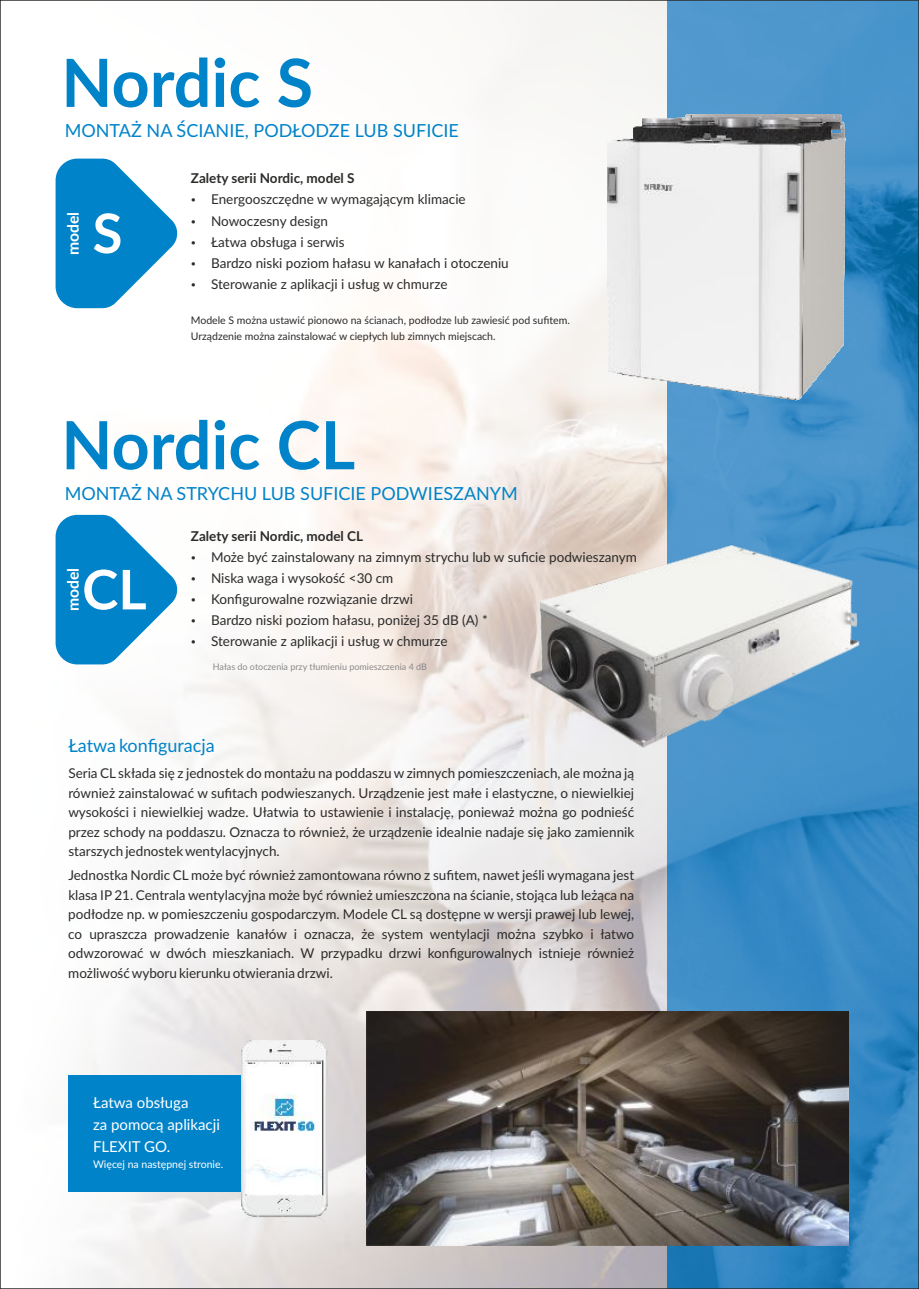
<style>
.page{position:relative;width:919px;height:1289px;background:#fff}
.page>*{position:absolute;margin:0;border:0;box-sizing:border-box;transform-origin:0 0}
.t1{font:700 66.45px "Lato";color:#0083c9}
.t2{font:700 54.6px "Lato";color:#fff}
.t3{font:18px "Lato";color:#0083c9}
.t4{font:700 15.75px "Lato";color:#fff}
.t5{font:15px/21.6px "Lato";color:#fff}
.t6{font:13.5px/19.5px "Lato";color:#2b2b2a}
.t7{font:700 13.5px "Lato";color:#2b2b2a}
.t8{font:10.5px/16.4px "Lato";color:#2b2b2a}
.t9{font:10.5px "Lato";color:#fff}
.t10{font:9px "Lato";color:#898989}
</style>
<div class="page">
<img style="left:55px;top:2px;width:612px;height:1284px">
<img style="left:667px;top:2px;width:249px;height:1284px">
<svg style="left:56px;top:158px;width:123px;height:150px"></svg>
<svg style="left:56px;top:514px;width:123px;height:150px"></svg>
<img style="left:526px;top:478px;width:339px;height:339px">
<img style="left:607px;top:114px;width:238px;height:286px">
<div style="left:68px;top:1075px;width:227px;height:116px;background:#0083c9"></div>
<img style="left:241px;top:1040px;width:87px;height:186px">
<img style="left:366px;top:1011px;width:482px;height:234px">
<svg style="left:192px;top:198px;width:3px;height:4px"></svg>
<svg style="left:192px;top:555px;width:3px;height:4px"></svg>
<svg style="left:192px;top:576px;width:3px;height:4px"></svg>
<h1 class="t1" style="left:61px;top:53px;width:253px">Nordic S</h1>
<h3 class="t3" style="left:65px;top:123px;width:395px">MONTAŻ NA ŚCIANIE, PODŁODZE LUB SUFICIE</h3>
<p class="t4" style="left:66px;top:255px;width:45px;rotate:-90deg">model</p>
<h2 class="t2" style="left:92px;top:209px;width:31px">S</h2>
<p class="t7" style="left:191px;top:172px;width:165px">Zalety serii Nordic, model S</p>
<p class="t6" style="left:211px;top:190px;width:299px;line-height:21px">Energooszczędne w wymagającym klimacie Nowoczesny design<br>Łatwa obsługa i serwis<br>Bardzo niski poziom hałasu w kanałach i otoczeniu Sterowanie z aplikacji i usług w chmurze</p>
<p class="t8" style="left:191px;top:312px;width:380px">Modele S można ustawić pionowo na ścianach, podłodze lub zawiesić pod sufitem.<br>Urządzenie można zainstalować w ciepłych lub zimnych miejscach.</p>
<h1 class="t1" style="left:61px;top:416px;width:295px">Nordic CL</h1>
<h3 class="t3" style="left:65px;top:485px;width:454px">MONTAŻ NA STRYCHU LUB SUFICIE PODWIESZANYM</h3>
<p class="t4" style="left:66px;top:611px;width:45px;rotate:-90deg">model</p>
<h2 class="t2" style="left:82px;top:565px;width:66px">CL</h2>
<p class="t7" style="left:191px;top:529px;width:174px">Zalety serii Nordic, model CL</p>
<p class="t6" style="left:211px;top:547px;width:427px;line-height:21px">Może być zainstalowany na zimnym strychu lub w suficie podwieszanym Niska waga i wysokość &lt;30 cm<br>Konfigurowalne rozwiązanie drzwi<br>Bardzo niski poziom hałasu, poniżej 35 dB (A) *<br>Sterowanie z aplikacji i usług w chmurze</p>
<p class="t10" style="left:213px;top:663px;width:216px">Hałas do otoczenia przy tłumieniu pomieszczenia 4 dB</p>
<h3 class="t3" style="left:68px;top:738px;width:148px">Łatwa konfiguracja</h3>
<p class="t6" style="left:68px;top:764px;width:567px;text-align:justify">Seria CL składa się z jednostek do montażu na poddaszu w zimnych pomieszczeniach, ale można ją również zainstalować w sufitach podwieszanych. Urządzenie jest małe i elastyczne, o niewielkiej wysokości i niewielkiej wadze. Ułatwia to ustawienie i instalację, ponieważ można go podnieść przez schody na poddaszu. Oznacza to również, że urządzenie idealnie nadaje się jako zamiennik starszych jednostek wentylacyjnych.</p>
<p class="t6" style="left:68px;top:866px;width:567px;text-align:justify">Jednostka Nordic CL może być również zamontowana równo z sufitem, nawet jeśli wymagana jest klasa IP 21. Centrala wentylacyjna może być również umieszczona na ścianie, stojąca lub leżąca na podłodze np. w pomieszczeniu gospodarczym. Modele CL są dostępne w wersji prawej lub lewej, co upraszcza prowadzenie kanałów i oznacza, że system wentylacji można szybko i łatwo odwzorować w dwóch mieszkaniach. W przypadku drzwi konfigurowalnych istnieje również możliwość wyboru kierunku otwierania drzwi.</p>
<p class="t5" style="left:93px;top:1093px;width:128px">Łatwa obsługa<br>za pomocą aplikacji<br>FLEXIT GO.</p>
<p class="t9" style="left:93px;top:1159px;width:132px">Więcej na następnej stronie.</p>
</div>
